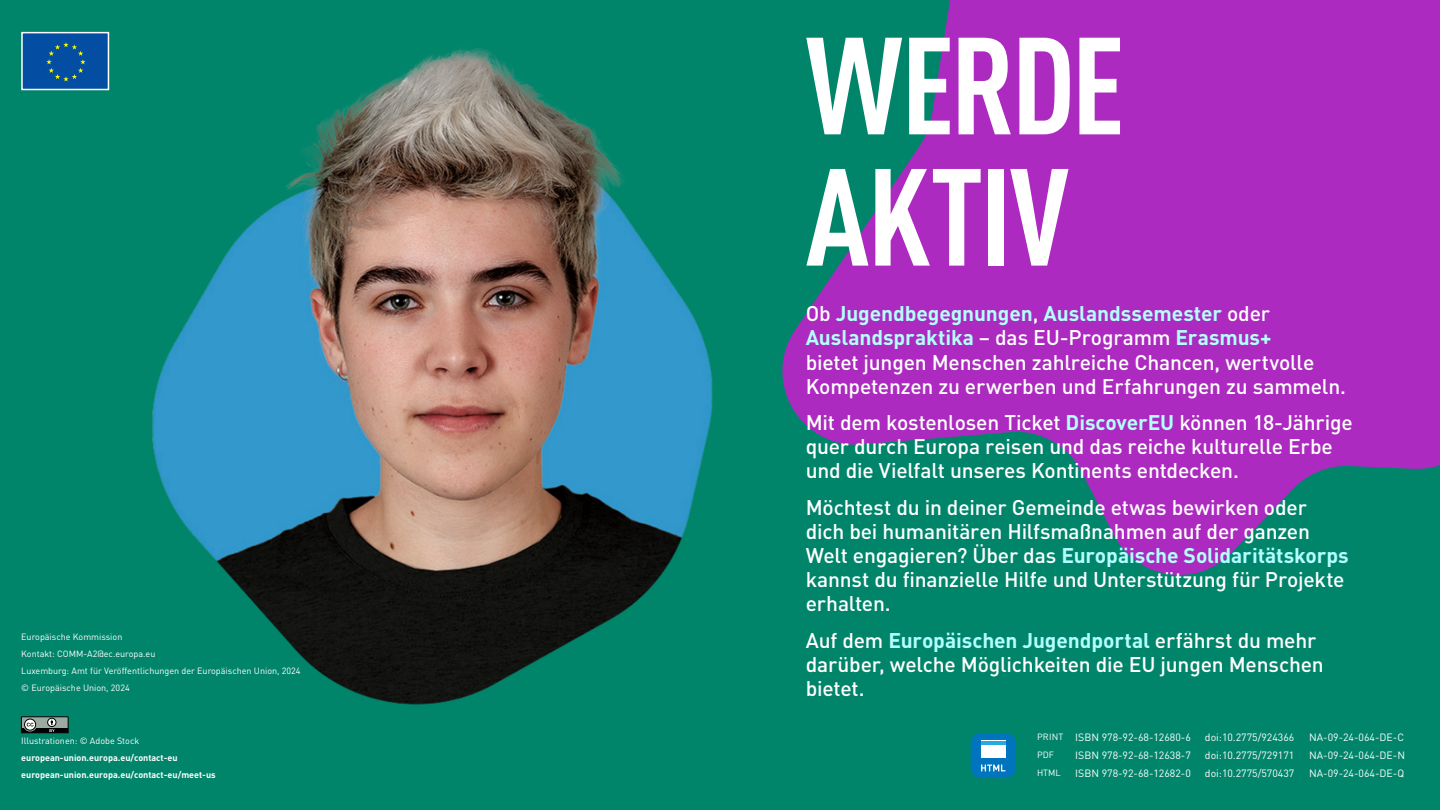
<style>
.page{position:relative;width:1440px;height:810px;background:#00856b}
.page>*{position:absolute;margin:0;border:0;box-sizing:border-box;transform-origin:0 0}
.t1{font:700 condensed 135.75px/131.2px "DIN Pro";letter-spacing:-.02em;color:#fff}
.t2{font:500 21px/24px "DIN Pro";letter-spacing:-.01em;color:#fff}
.t3{font:10.5px "DIN Pro";color:#fff}
.Identifiers{font:9px "DIN Pro";color:#fff}
.Identifiers-2{font:700 9px "DIN Pro";color:#fff}
.s1{font-weight:700;color:#b3ffff}
.s2{font-size:9px}
</style>
<div class="page">
<svg style="left:782px;top:0;width:658px;height:575px;fill:#ac2abf"></svg>
<img style="left:152px;top:48px;width:561px;height:657px">
<div style="left:21px;top:32px;width:88px;height:58px;background:#034ea2;border:2px solid #fff"></div>
<svg style="left:46px;top:42px;width:40px;height:39px"></svg>
<svg style="left:21px;top:716px;width:47px;height:17px"></svg>
<div style="left:971px;top:733px;width:45px;height:45px;background:#0074bc;border-radius:11px"></div>
<div style="left:981px;top:741px;width:24px;height:17px;background:#fff"></div>
<hr style="left:981px;top:741px;width:24px;height:3px;background:#27aae1">
<svg style="left:981px;top:765px;width:24px;height:6px"></svg>
<p class="Identifiers" style="left:21px;top:630px;width:103px">Europäische Kommission</p>
<p class="Identifiers" style="left:21px;top:647px;width:136px">Kontakt: COMM-A2@ec.europa.eu</p>
<p class="Identifiers" style="left:21px;top:664px;width:281px">Luxemburg: Amt für Veröffentlichungen der Europäischen Union, 2024</p>
<p class="Identifiers" style="left:21px;top:681px;width:110px">© Europäische Union, 2024</p>
<p class="Identifiers" style="left:21px;top:733px;width:120px">Illustrationen: © Adobe Stock</p>
<p class="Identifiers-2" style="left:21px;top:750px;width:158px">european-union.europa.eu/contact-eu</p>
<p class="Identifiers-2" style="left:21px;top:767px;width:196px">european-union.europa.eu/contact-eu/meet-us</p>
<h2 class="t1" style="left:806px;top:9px;width:321px">WERDE<br>AKTIV</h2>
<p class="t2" style="left:806px;top:300px;width:542px">Ob <span class="s1">Jugendbegegnungen</span>, <span class="s1">Auslandssemester</span> oder <span class="s1">Auslandspraktika</span> – das EU-Programm <span class="s1">Erasmus+<br></span>bietet jungen Menschen zahlreiche Chancen, wertvolle Kompetenzen zu erwerben und Erfahrungen zu sammeln.</p>
<p class="t2" style="left:806px;top:408px;width:549px">Mit dem kostenlosen Ticket <span class="s1">DiscoverEU</span> können 18-Jährige quer durch Europa reisen und das reiche kulturelle Erbe und die Vielfalt unseres Kontinents entdecken.</p>
<p class="t2" style="left:806px;top:493px;width:544px">Möchtest du in deiner Gemeinde etwas bewirken oder dich bei humanitären Hilfsmaßnahmen auf der ganzen Welt engagieren? Über das <span class="s1">Europäische Solidaritätskorps </span>kannst du finanzielle Hilfe und Unterstützung für Projekte erhalten.</p>
<p class="t2" style="left:806px;top:626px;width:520px">Auf dem <span class="s1">Europäischen Jugendportal</span> erfährst du mehr darüber, welche Möglichkeiten die EU jungen Menschen bietet.</p>
<p class="t3" style="left:1037px;top:729px;width:155px"><span class="s2">PRINT</span> ISBN 978-92-68-12680-6</p>
<p class="t3" style="left:1205px;top:729px;width:91px">doi:10.2775/924366</p>
<p class="t3" style="left:1309px;top:729px;width:96px">NA-09-24-064-DE-C</p>
<p class="Identifiers" style="left:1037px;top:747px;width:18px">PDF</p>
<p class="t3" style="left:1075px;top:747px;width:117px">ISBN 978-92-68-12638-7</p>
<p class="t3" style="left:1205px;top:747px;width:91px">doi:10.2775/729171</p>
<p class="t3" style="left:1309px;top:747px;width:97px">NA-09-24-064-DE-N</p>
<p class="Identifiers" style="left:1037px;top:765px;width:25px">HTML</p>
<p class="t3" style="left:1075px;top:765px;width:117px">ISBN 978-92-68-12682-0</p>
<p class="t3" style="left:1205px;top:765px;width:91px">doi:10.2775/570437</p>
<p class="t3" style="left:1309px;top:765px;width:97px">NA-09-24-064-DE-Q</p>
</div>
